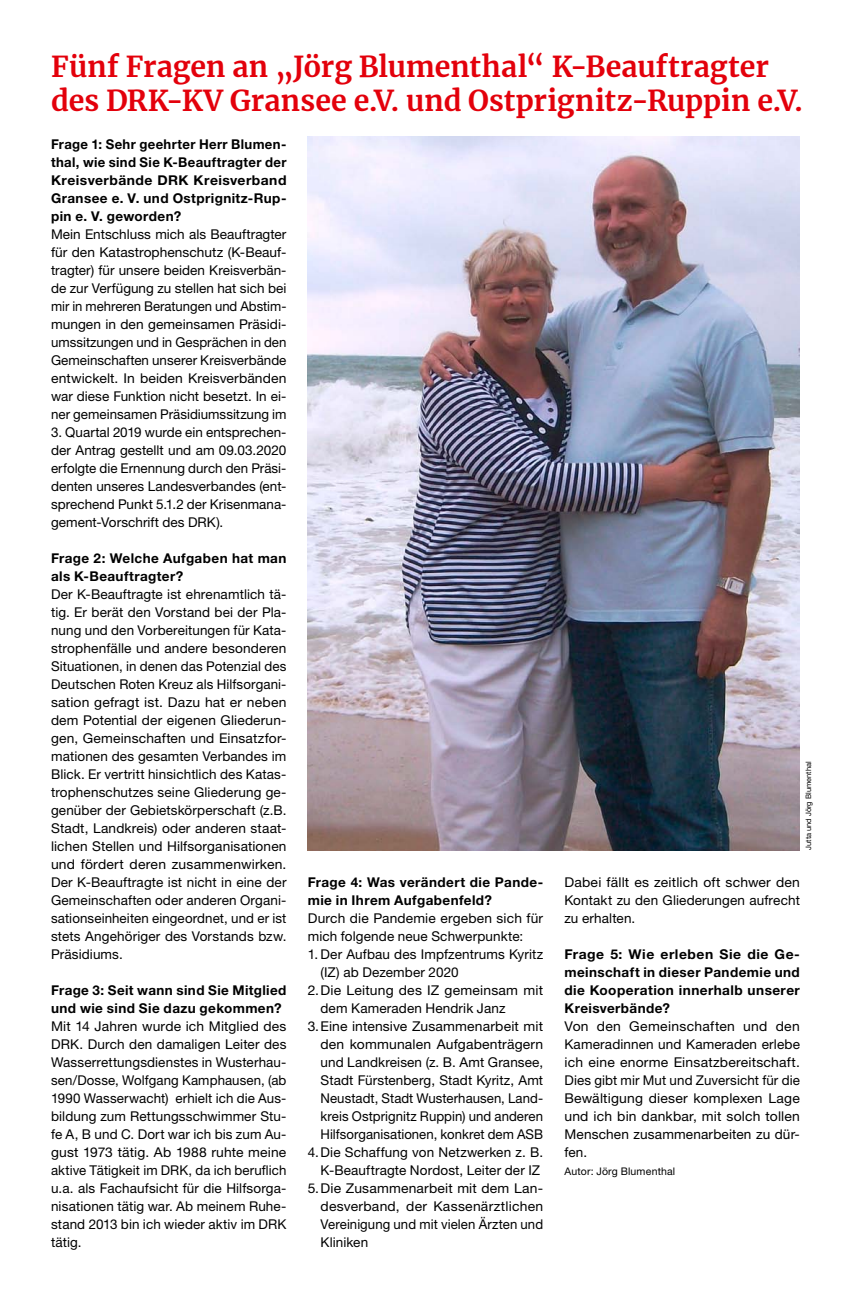
<style>
.page{position:relative;width:851px;height:1297px;background:#fff}
.page>*{position:absolute;margin:0;border:0;box-sizing:border-box;transform-origin:0 0}
.MGB_Headline_23{font:700 28.5px/34.2px "Merriweather";color:#e3000b}
.MGB_Copy{font:13.5px/18px "Helvetica Neue LT Pro";letter-spacing:.01em;color:#000;text-align:justify}
.MGB_Frage{font:700 13.5px/18px "Helvetica Neue LT Pro";letter-spacing:.03em;color:#000}
.MGB_Copy-2{font:10.5px "Helvetica Neue LT Pro";letter-spacing:.015em;color:#000}
.MGB_Fotocredits{font:7.5px "Helvetica Neue LT Pro";color:#000}
</style>
<div class="page">
<img style="left:308px;top:136px;width:491px;height:715px">
<p class="MGB_Headline_23" style="left:51px;top:48px;width:753px">Fünf Fragen an „Jörg Blumenthal“ K-Beauftragter des DRK-KV Gransee e.V. und Ostprignitz-Ruppin e.V.</p>
<p class="MGB_Frage" style="left:51px;top:134px;width:237px;text-align:justify">Frage 1: Sehr geehrter Herr Blumen&shy;thal, wie sind Sie K-Beauftragter der Kreisverbände DRK Kreisverband Gransee e. V. und Ostprignitz-Rup&shy;pin e. V. geworden?</p>
<p class="MGB_Copy" style="left:51px;top:224px;width:237px">Mein Entschluss mich als Beauftragter für den Katastrophenschutz (K-Beauf&shy;tragter) für unsere beiden Kreisverbän&shy;de zur Verfügung zu stellen hat sich bei mir in mehreren Beratungen und Abstim&shy;mungen in den gemeinsamen Präsidi&shy;umssitzungen und in Gesprächen in den Gemeinschaften unserer Kreisverbände entwickelt. In beiden Kreisverbänden war diese Funktion nicht besetzt. In ei&shy;ner gemeinsamen Präsidiumssitzung im</p>
<p class="MGB_Copy" style="left:51px;top:422px;width:237px">3. Quartal 2019 wurde ein entsprechen&shy;der Antrag gestellt und am 09.03.2020 erfolgte die Ernennung durch den Präsi&shy;denten unseres Landesverbandes (ent&shy;sprechend Punkt 5.1.2 der Krisenmana&shy;gement-Vorschrift des DRK).</p>
<p class="MGB_Frage" style="left:51px;top:548px;width:237px">Frage 2: Welche Aufgaben hat man als K-Beauftragter?</p>
<p class="MGB_Copy" style="left:51px;top:584px;width:237px">Der K-Beauftragte ist ehrenamtlich tä&shy;tig. Er berät den Vorstand bei der Pla&shy;nung und den Vorbereitungen für Kata&shy;strophenfälle und andere besonderen Situationen, in denen das Potenzial des Deutschen Roten Kreuz als Hilfsorgani&shy;sation gefragt ist. Dazu hat er neben dem Potential der eigenen Gliederun&shy;gen, Gemeinschaften und Einsatzfor&shy;mationen des gesamten Verbandes im Blick. Er vertritt hinsichtlich des Katas&shy;trophenschutzes seine Gliederung ge&shy;genüber der Gebietskörperschaft (z.B.<br>Stadt, Landkreis) oder anderen staat&shy;lichen Stellen und Hilfsorganisationen und fördert deren zusammenwirken.<br>Der K-Beauftragte ist nicht in eine der Gemeinschaften oder anderen Organi&shy;sationseinheiten eingeordnet, und er ist stets Angehöriger des Vorstands bzw.<br>Präsidiums.</p>
<p class="MGB_Frage" style="left:51px;top:980px;width:237px">Frage 3: Seit wann sind Sie Mitglied und wie sind Sie dazu gekommen?</p>
<p class="MGB_Copy" style="left:51px;top:1016px;width:237px">Mit 14 Jahren wurde ich Mitglied des DRK. Durch den damaligen Leiter des Wasserrettungsdienstes in Wusterhau&shy;sen/Dosse, Wolfgang Kamphausen, (ab 1990 Wasserwacht) erhielt ich die Aus&shy;bildung zum Rettungsschwimmer Stu&shy;fe A, B und C. Dort war ich bis zum Au&shy;gust 1973 tätig. Ab 1988 ruhte meine aktive Tätigkeit im DRK, da ich beruflich u.a. als Fachaufsicht für die Hilfsorga&shy;nisationen tätig war. Ab meinem Ruhe&shy;stand 2013 bin ich wieder aktiv im DRK tätig.</p>
<p class="MGB_Frage" style="left:308px;top:872px;width:237px">Frage 4: Was verändert die Pande&shy;mie in Ihrem Aufgabenfeld?</p>
<p class="MGB_Copy" style="left:308px;top:908px;width:237px">Durch die Pandemie ergeben sich für mich folgende neue Schwerpunkte:</p>
<p class="MGB_Copy" style="left:320px;top:944px;width:224px;text-indent:-13px">1. Der Aufbau des Impfzentrums Kyritz (IZ) ab Dezember 2020</p>
<p class="MGB_Copy" style="left:320px;top:980px;width:224px;text-indent:-13px">2.Die Leitung des IZ gemeinsam mit dem Kameraden Hendrik Janz</p>
<p class="MGB_Copy" style="left:320px;top:1016px;width:224px;text-indent:-13px">3.Eine intensive Zusammenarbeit mit den kommunalen Aufgabenträgern und Landkreisen (z. B. Amt Gransee, Stadt Fürstenberg, Stadt Kyritz, Amt Neustadt, Stadt Wusterhausen, Land&shy;kreis Ostprignitz Ruppin) und anderen Hilfsorganisationen, konkret dem ASB</p>
<p class="MGB_Copy" style="left:308px;top:1142px;width:237px;text-align:right">4.Die Schaffung von Netzwerken z. B.<br>K-Beauftragte Nordost, Leiter der IZ</p>
<p class="MGB_Copy" style="left:320px;top:1178px;width:224px;text-indent:-13px">5.Die Zusammenarbeit mit dem Lan&shy;desverband, der Kassenärztlichen Vereinigung und mit vielen Ärzten und Kliniken</p>
<p class="MGB_Fotocredits" style="left:803px;top:850px;width:90px;rotate:-90deg">Jutta und Jörg Blumenthal</p>
<p class="MGB_Copy" style="left:564px;top:872px;width:237px">Dabei fällt es zeitlich oft schwer den Kontakt zu den Gliederungen aufrecht zu erhalten.</p>
<p class="MGB_Frage" style="left:564px;top:944px;width:237px;text-align:justify">Frage 5: Wie erleben Sie die Ge&shy;meinschaft in dieser Pandemie und die Kooperation innerhalb unserer Kreisverbände?</p>
<p class="MGB_Copy" style="left:564px;top:1016px;width:237px">Von den Gemeinschaften und den Kameradinnen und Kameraden erlebe ich eine enorme Einsatzbereitschaft.<br>Dies gibt mir Mut und Zuversicht für die Bewältigung dieser komplexen Lage und ich bin dankbar, mit solch tollen Menschen zusammenarbeiten zu dür&shy;fen.</p>
<p class="MGB_Copy-2" style="left:564px;top:1164px;width:112px">Autor: Jörg Blumenthal</p>
</div>
